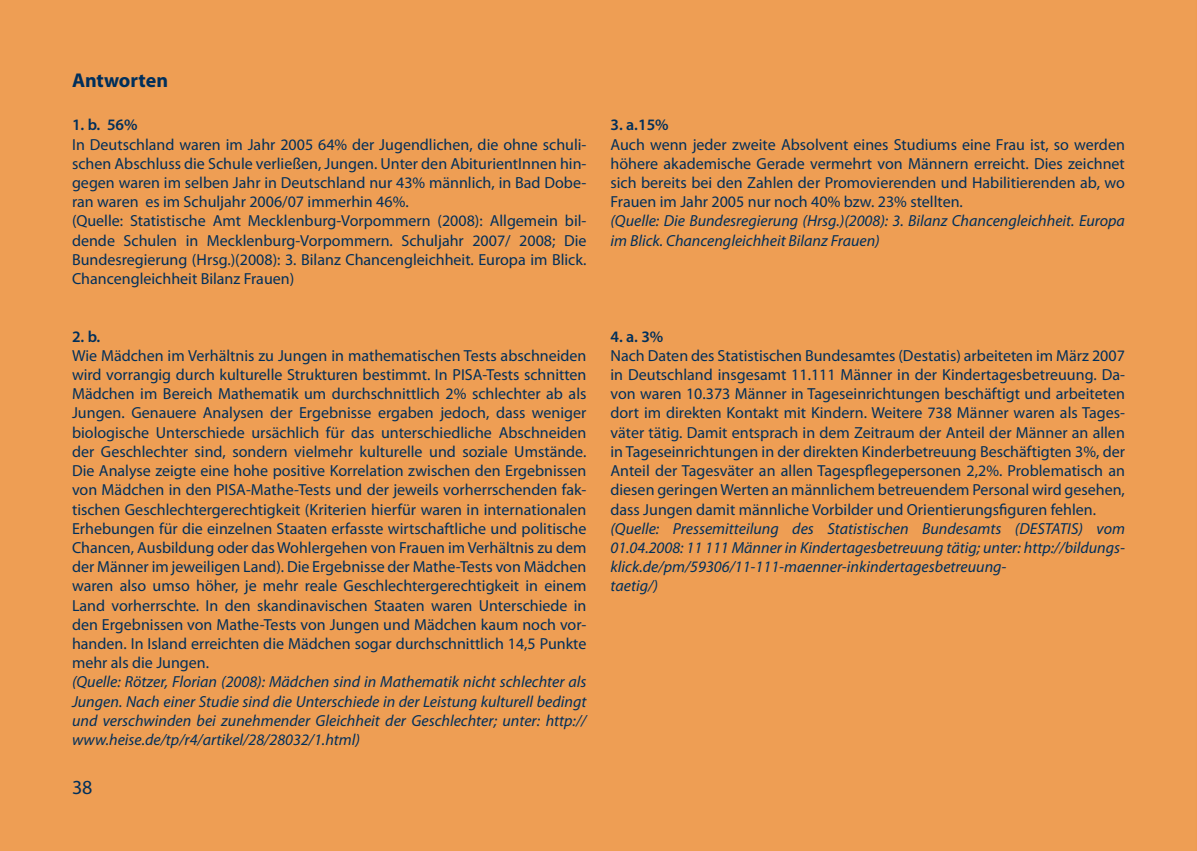
<style>
.page{position:relative;width:1197px;height:851px;background:#fff}
.page>*{position:absolute;margin:0;border:0;box-sizing:border-box;transform-origin:0 0}
.t1{font:700 20px "Myriad Pro";letter-spacing:-.005em;color:#002f5b}
.t2{font:20px "Myriad Pro";color:#002f5b}
.t3{font:16px/19.2px "Myriad Pro";color:#002f5b;text-align:justify}
.t4{font:italic 16px/19.2px "Myriad Pro";color:#002f5b}
.t5{font:600 16px "Myriad Pro";color:#002f5b}
</style>
<div class="page">
<div style="left:0;top:0;width:1196px;height:850px;background:#ee9e54"></div>
<p class="t1" style="left:72px;top:67px;width:97px">Antworten</p>
<p class="t5" style="left:72px;top:115px;width:67px">1. b. 56%</p>
<p class="t3" style="left:72px;top:134px;width:516px;text-align:left">In Deutschland waren im Jahr 2005 64% der Jugendlichen, die ohne schuli&shy;schen Abschluss die Schule verließen, Jungen. Unter den AbiturientInnen hin&shy;gegen waren im selben Jahr in Deutschland nur 43% männlich, in Bad Dobe&shy;ran waren es im Schuljahr 2006/07 immerhin 46%.<br>(Quelle: Statistische Amt Mecklenburg-Vorpommern (2008): Allgemein bil&shy;dende Schulen in Mecklenburg-Vorpommern. Schuljahr 2007/ 2008; Die Bundesregierung (Hrsg.)(2008): 3. Bilanz Chancengleichheit. Europa im Blick.<br>Chancengleichheit Bilanz Frauen)</p>
<p class="t5" style="left:72px;top:326px;width:30px">2. b.</p>
<p class="t3" style="left:72px;top:345px;width:516px">Wie Mädchen im Verhältnis zu Jungen in mathematischen Tests abschneiden wird vorrangig durch kulturelle Strukturen bestimmt. In PISA-Tests schnitten Mädchen im Bereich Mathematik um durchschnittlich 2% schlechter ab als Jungen. Genauere Analysen der Ergebnisse ergaben jedoch, dass weniger biologische Unterschiede ursächlich für das unterschiedliche Abschneiden der Geschlechter sind, sondern vielmehr kulturelle und soziale Umstände.<br>Die Analyse zeigte eine hohe positive Korrelation zwischen den Ergebnissen von Mädchen in den PISA-Mathe-Tests und der jeweils vorherrschenden fak&shy;tischen Geschlechtergerechtigkeit (Kriterien hierfür waren in internationalen Erhebungen für die einzelnen Staaten erfasste wirtschaftliche und politische Chancen, Ausbildung oder das Wohlergehen von Frauen im Verhältnis zu dem der Männer im jeweiligen Land). Die Ergebnisse der Mathe-Tests von Mädchen waren also umso höher, je mehr reale Geschlechtergerechtigkeit in einem Land vorherrschte. In den skandinavischen Staaten waren Unterschiede in den Ergebnissen von Mathe-Tests von Jungen und Mädchen kaum noch vor&shy;handen. In Island erreichten die Mädchen sogar durchschnittlich 14,5 Punkte mehr als die Jungen.</p>
<p class="t4" style="left:72px;top:672px;width:516px;text-align:justify">(Quelle: Rötzer, Florian (2008): Mädchen sind in Mathematik nicht schlechter als Jungen. Nach einer Studie sind die Unterschiede in der Leistung kulturell bedingt und verschwinden bei zunehmender Gleichheit der Geschlechter; unter: http:// www.heise.de/tp/r4/artikel/28/28032/1.html)</p>
<p class="t2" style="left:72px;top:774px;width:22px">38</p>
<p class="t5" style="left:610px;top:115px;width:60px">3. a.15%</p>
<p class="t3" style="left:610px;top:134px;width:516px">Auch wenn jeder zweite Absolvent eines Studiums eine Frau ist, so werden höhere akademische Gerade vermehrt von Männern erreicht. Dies zeichnet sich bereits bei den Zahlen der Promovierenden und Habilitierenden ab, wo Frauen im Jahr 2005 nur noch 40% bzw. 23% stellten.</p>
<p class="t4" style="left:610px;top:211px;width:516px">(Quelle: Die Bundesregierung (Hrsg.)(2008): 3. Bilanz Chancengleichheit. Europa im Blick. Chancengleichheit Bilanz Frauen)</p>
<p class="t5" style="left:610px;top:326px;width:54px">4. a. 3%</p>
<p class="t3" style="left:610px;top:345px;width:516px">Nach Daten des Statistischen Bundesamtes (Destatis) arbeiteten im März 2007 in Deutschland insgesamt 11.111 Männer in der Kindertagesbetreuung. Da&shy;von waren 10.373 Männer in Tageseinrichtungen beschäftigt und arbeiteten dort im direkten Kontakt mit Kindern. Weitere 738 Männer waren als Tages&shy;väter tätig. Damit entsprach in dem Zeitraum der Anteil der Männer an allen in Tageseinrichtungen in der direkten Kinderbetreuung Beschäftigten 3%, der Anteil der Tagesväter an allen Tagespflegepersonen 2,2%. Problematisch an diesen geringen Werten an männlichem betreuendem Personal wird gesehen, dass Jungen damit männliche Vorbilder und Orientierungsfiguren fehlen.</p>
<p class="t4" style="left:610px;top:518px;width:516px">(Quelle: Pressemitteilung des Statistischen Bundesamts (DESTATIS) vom 01.04.2008: 11 111 Männer in Kindertagesbetreuung tätig; unter: http://bildungs&shy;klick.de/pm/59306/11-111-maenner-inkindertagesbetreuung-<br>taetig/)</p>
</div>
